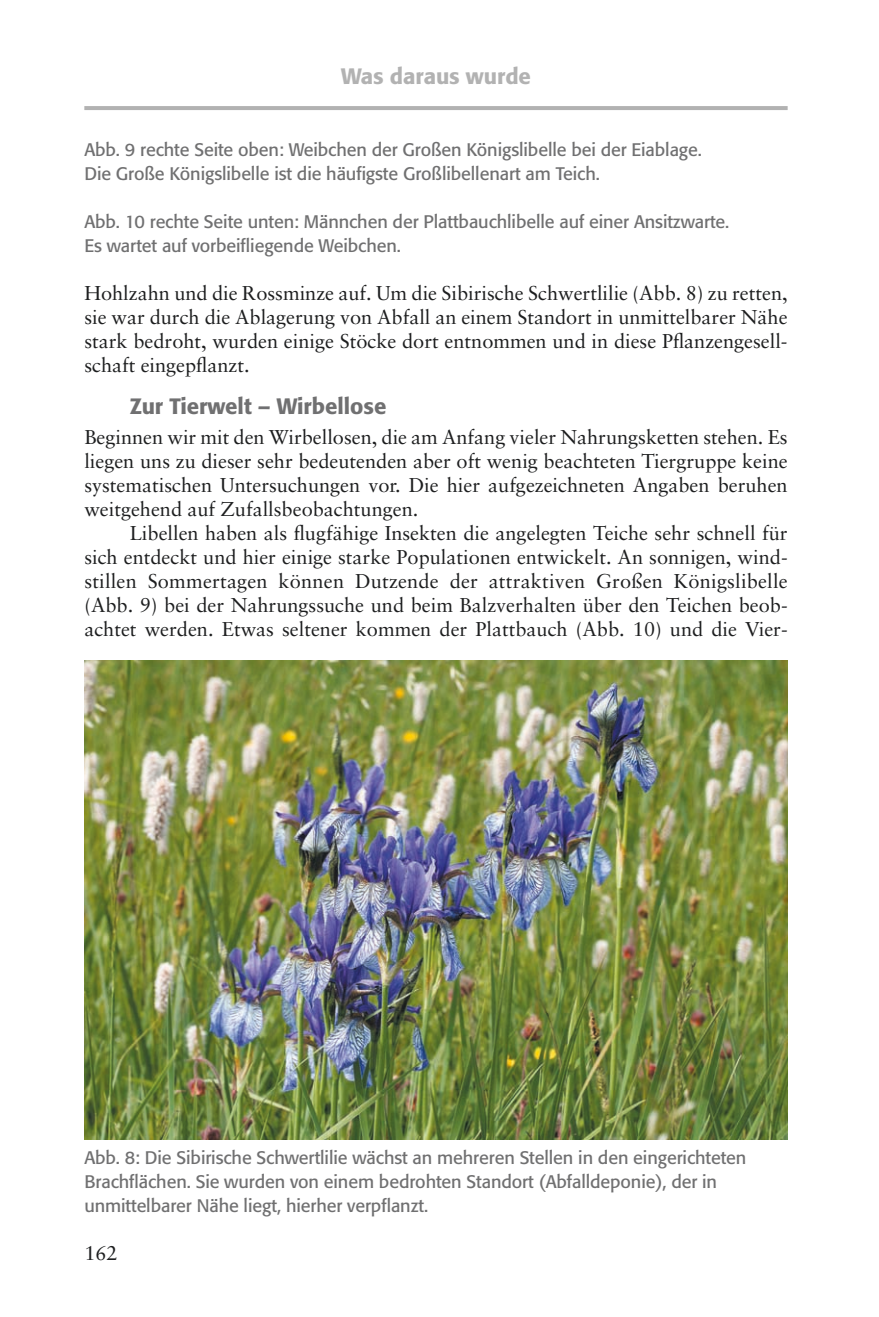
<style>
.page{position:relative;width:879px;height:1317px;background:#fff}
.page>*{position:absolute;margin:0;border:0;box-sizing:border-box;transform-origin:0 0}
.t1{font:500 22px "Formata";color:#707071}
.t2{font:500 22px "Formata";color:#b2b2b2}
.t3{font:20px/24px "Sabon";color:#1d1e1f;text-align:justify}
.t4{font:18px/24px "Formata";letter-spacing:-.005em;color:#707071}
</style>
<div class="page">
<img style="left:84px;top:106px;width:704px;height:1034px">
<p class="t2" style="left:341px;top:66px;width:191px">Was daraus wurde</p>
<p class="t4" style="left:84px;top:139px;width:619px">Abb. 9 rechte Seite oben: Weibchen der Großen Königslibelle bei der Eiablage.<br>Die Große Königslibelle ist die häufigste Großlibellenart am Teich.</p>
<p class="t4" style="left:84px;top:211px;width:646px">Abb. 10 rechte Seite unten: Männchen der Plattbauchlibelle auf einer Ansitzwarte.<br>Es wartet auf vorbeifliegende Weibchen.</p>
<p class="t3" style="left:84px;top:283px;width:705px">Hohlzahn und die Rossminze auf. Um die Sibirische Schwertlilie (Abb. 8) zu retten, sie war durch die Ablagerung von Abfall an einem Standort in unmittelbarer Nähe stark bedroht, wurden einige Stöcke dort entnommen und in diese Pflanzengesell&shy;schaft eingepflanzt.</p>
<p class="t1" style="left:130px;top:396px;width:258px">Zur Tierwelt – Wirbellose</p>
<p class="t3" style="left:84px;top:427px;width:705px">Beginnen wir mit den Wirbellosen, die am Anfang vieler Nahrungsketten stehen. Es liegen uns zu dieser sehr bedeutenden aber oft wenig beachteten Tiergruppe keine systematischen Untersuchungen vor. Die hier aufgezeichneten Angaben beruhen weitgehend auf Zufallsbeobachtungen.</p>
<p class="t3" style="left:84px;top:523px;width:705px;text-indent:45px">Libellen haben als flugfähige Insekten die angelegten Teiche sehr schnell für sich entdeckt und hier einige starke Populationen entwickelt. An sonnigen, wind&shy;stillen Sommertagen können Dutzende der attraktiven Großen Königslibelle (Abb. 9) bei der Nahrungssuche und beim Balzverhalten über den Teichen beob&shy;achtet werden. Etwas seltener kommen der Plattbauch (Abb. 10) und die Vier-</p>
<p class="t4" style="left:84px;top:1147px;width:663px">Abb. 8: Die Sibirische Schwertlilie wächst an mehreren Stellen in den eingerichteten<br>Brachflächen. Sie wurden von einem bedrohten Standort (Abfalldeponie), der in unmittelbarer Nähe liegt, hierher verpflanzt.</p>
<p class="t3" style="left:84px;top:1243px;width:35px">162</p>
</div>
